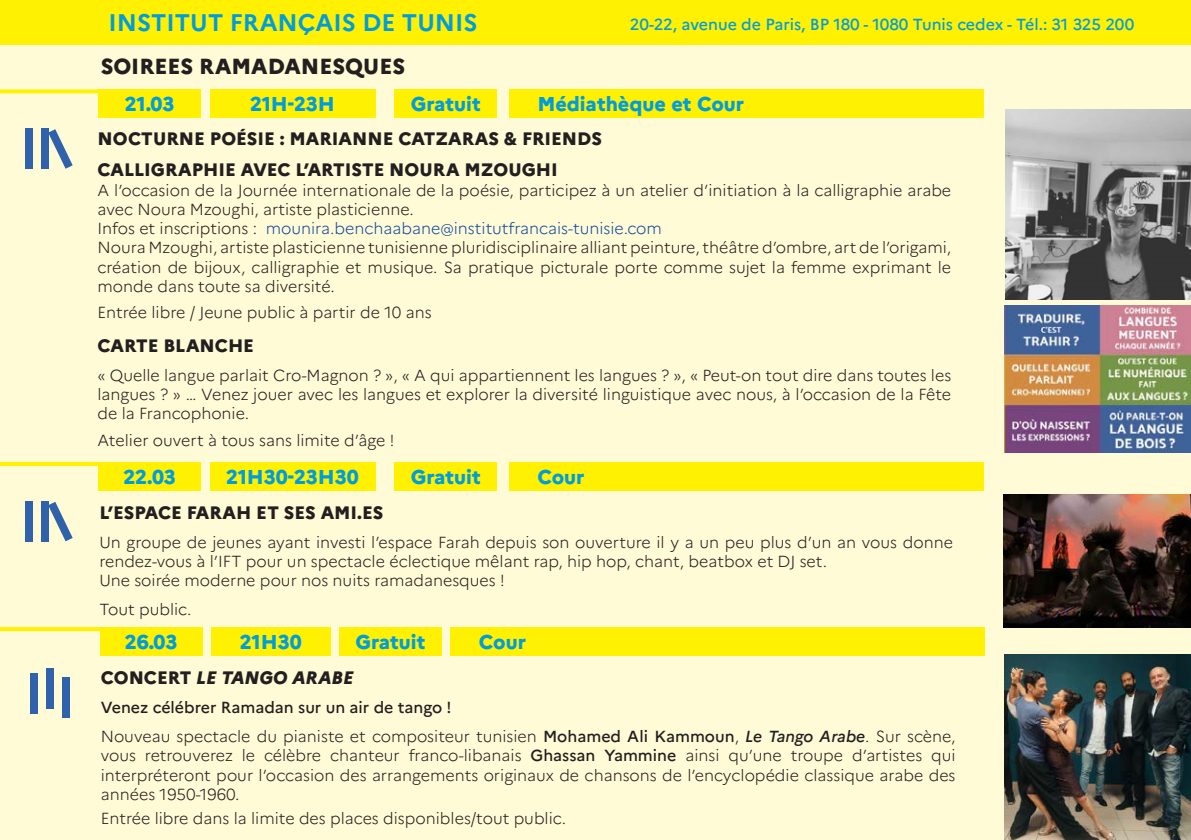
<style>
.page{position:relative;width:1191px;height:840px;background:#fff}
.page>*{position:absolute;margin:0;border:0;box-sizing:border-box;transform-origin:0 0}
.t1{font:700 24px "Marianne";color:#009ddc}
.t2{font:800 21.8px "Marianne";color:#231f20}
.Style_de_paragraphe{font:800 20px "Marianne";color:#009ddc}
.t3{font:800 18px "Marianne";color:#231f20}
.t4{font:italic 800 18px "Marianne";color:#231f20}
.t5{font:300 16px/19.2px "Marianne";color:#231f20}
.t6{font:500 16px "Marianne";letter-spacing:-.005em;color:#009ddc}
.t7{font:500 16px "Marianne";color:#231f20}
.t8{font:300 16px "Marianne";color:#13499f}
.s1{font-style:normal}
.s2{font-weight:500}
.s3{font-weight:500;font-style:italic}
</style>
<div class="page">
<div style="left:0;top:45px;width:1191px;height:794px;background:#fffbd6"></div>
<div style="left:0;top:0;width:1191px;height:44px;background:#fff101"></div>
<div style="left:99px;top:461px;width:102px;height:29px;background:#fff101"></div>
<div style="left:395px;top:461px;width:102px;height:29px;background:#fff101"></div>
<div style="left:509px;top:461px;width:474px;height:29px;background:#fff101"></div>
<div style="left:210px;top:461px;width:165px;height:29px;background:#fff101"></div>
<svg style="left:0;top:461px;width:101px;height:4px"></svg>
<div style="left:25px;top:501px;width:8px;height:40px;background:#3061ab"></div>
<div style="left:41px;top:501px;width:8px;height:40px;background:#3061ab"></div>
<svg style="left:49px;top:502px;width:24px;height:39px"></svg>
<div style="left:99px;top:89px;width:102px;height:29px;background:#fff101"></div>
<div style="left:395px;top:89px;width:102px;height:29px;background:#fff101"></div>
<div style="left:509px;top:89px;width:474px;height:29px;background:#fff101"></div>
<div style="left:210px;top:89px;width:165px;height:29px;background:#fff101"></div>
<svg style="left:0;top:89px;width:99px;height:4px"></svg>
<div style="left:25px;top:129px;width:8px;height:40px;background:#3061ab"></div>
<div style="left:41px;top:129px;width:8px;height:40px;background:#3061ab"></div>
<svg style="left:49px;top:129px;width:24px;height:40px"></svg>
<div style="left:100px;top:626px;width:102px;height:29px;background:#fff101"></div>
<div style="left:339px;top:626px;width:102px;height:29px;background:#fff101"></div>
<div style="left:450px;top:626px;width:535px;height:29px;background:#fff101"></div>
<div style="left:211px;top:626px;width:119px;height:29px;background:#fff101"></div>
<svg style="left:0;top:626px;width:102px;height:4px"></svg>
<div style="left:31px;top:673px;width:7px;height:40px;background:#3061ab"></div>
<div style="left:46px;top:667px;width:8px;height:40px;background:#3061ab"></div>
<div style="left:62px;top:677px;width:8px;height:40px;background:#3061ab"></div>
<img style="left:1005px;top:654px;width:186px;height:185px">
<img style="left:1004px;top:305px;width:187px;height:147px">
<img style="left:1005px;top:109px;width:186px;height:191px">
<img style="left:1003px;top:494px;width:188px;height:132px">
<p class="t1" style="left:109px;top:4px;width:370px">INSTITUT FRANÇAIS DE TUNIS</p>
<p class="t2" style="left:101px;top:50px;width:306px">SOIREES RAMADANESQUES</p>
<p class="t6" style="left:630px;top:12px;width:506px">20-22, avenue de Paris, BP 180 - 1080 Tunis cedex - Tél.: 31 325 200</p>
<p class="Style_de_paragraphe" style="left:411px;top:88px;width:71px">Gratuit</p>
<p class="Style_de_paragraphe" style="left:537px;top:88px;width:208px">Médiathèque et Cour</p>
<p class="Style_de_paragraphe" style="left:125px;top:88px;width:51px">21.03</p>
<p class="t3" style="left:98px;top:125px;width:506px">NOCTURNE POÉSIE : MARIANNE CATZARAS &amp; FRIENDS</p>
<p class="t3" style="left:98px;top:156px;width:462px">CALLIGRAPHIE AVEC ’LARTISTE NOURA MZOUGHI</p>
<p class="t5" style="left:98px;top:179px;width:855px">A ’l occasion de la Journée internationale de la poésie, participez à un atelier d’initiation laà calligraphie arabe avec Noura Mzoughi, artiste plasticienne.</p>
<p class="t8" style="left:266px;top:216px;width:397px">mounira.benchaabane@institutfrancais-tunisie.com</p>
<p class="Style_de_paragraphe" style="left:250px;top:88px;width:86px">21H-23H</p>
<p class="t5" style="left:98px;top:217px;width:161px">Infos et inscriptions :</p>
<p class="t5" style="left:98px;top:236px;width:855px;text-align:justify">Noura Mzoughi, artiste plasticienne tunisienne pluridisciplinaire alliant peinture, théâtre d’ombre, art de ’l origami, création de bijoux, calligraphie et musique. Sa pratique picturale porte comme sujet la femme exprimant le monde dans toute sa diversité.</p>
<p class="t5" style="left:98px;top:301px;width:335px">Entrée libre / Jeune public à partir de 10 ans</p>
<p class="t3" style="left:98px;top:331px;width:158px">CARTE BLANCHE</p>
<p class="t5" style="left:98px;top:364px;width:855px;text-align:justify">« Quelle langue parlait Cro-Magnon ? », « A qui appartiennent les langues ? », « Peut-on tout dire dans toutes les langues ? » … Venez jouer avec les langues et explorer la diversité linguistique avec nous ’là, occasion de la Fête de la Francophonie.</p>
<p class="t5" style="left:98px;top:428px;width:298px">Atelier ouvert à tous sans limite d’âge !</p>
<p class="Style_de_paragraphe" style="left:411px;top:461px;width:71px">Gratuit</p>
<p class="Style_de_paragraphe" style="left:123px;top:461px;width:54px">22.03</p>
<p class="t3" style="left:99px;top:498px;width:286px">’L ESPACE FARAH ET SES AMI.ES</p>
<p class="t5" style="left:99px;top:531px;width:855px">Un groupe de jeunes ayant investi ’l espace Farah depuis son ouverture ayil un peu plus d’un an vous donne rendez-vous ’là IFT pour un spectacle éclectique mêlant rap, hip hop, chant, beatbox et DJ set.</p>
<p class="t5" style="left:99px;top:569px;width:407px">Une soirée moderne pour nos nuits ramadanesques !</p>
<p class="t5" style="left:99px;top:598px;width:94px">Tout public.</p>
<p class="Style_de_paragraphe" style="left:226px;top:461px;width:134px">21H30-23H30</p>
<p class="Style_de_paragraphe" style="left:537px;top:461px;width:49px">Cour</p>
<p class="Style_de_paragraphe" style="left:355px;top:626px;width:71px">Gratuit</p>
<p class="Style_de_paragraphe" style="left:125px;top:626px;width:54px">26.03</p>
<p class="t4" style="left:101px;top:663px;width:254px"><span class="s1">CONCERT</span> LE TANGO ARABE</p>
<p class="t7" style="left:101px;top:694px;width:352px">Venez célébrer Ramadan sur un air de tango !</p>
<p class="t5" style="left:101px;top:725px;width:856px;text-align:right">Nouveau spectacle du pianiste et compositeur tunisien <span class="s2">Mohamed Ali Kammoun</span>, <span class="s3">Le Tango Arabe</span>. Sur scène, qui</p>
<p class="Style_de_paragraphe" style="left:240px;top:626px;width:63px">21H30</p>
<p class="Style_de_paragraphe" style="left:479px;top:626px;width:49px">Cour</p>
<p class="t7" style="left:604px;top:742px;width:74px">Yammine</p>
<p class="t5" style="left:409px;top:744px;width:114px">franco-libanais</p>
<p class="t5" style="left:685px;top:744px;width:36px">ainsi</p>
<p class="t5" style="left:852px;top:744px;width:72px">d’artistes</p>
<p class="t5" style="left:242px;top:744px;width:15px">le</p>
<p class="t5" style="left:264px;top:744px;width:59px">célèbre</p>
<p class="t5" style="left:330px;top:744px;width:71px">chanteur</p>
<p class="t7" style="left:530px;top:742px;width:66px">Ghassan</p>
<p class="t5" style="left:728px;top:744px;width:55px">qu’une</p>
<p class="t5" style="left:145px;top:744px;width:89px">retrouverez</p>
<p class="t5" style="left:790px;top:744px;width:54px">troupe</p>
<p class="t5" style="left:101px;top:744px;width:856px">vous<br>interpréteront pour ’l occasion des arrangements originaux de chansons de ’l encyclopédie classique arabe des années 1950-1960.</p>
<p class="t5" style="left:101px;top:806px;width:467px">Entrée libre dans la limite des places disponibles/tout public.</p>
</div>
